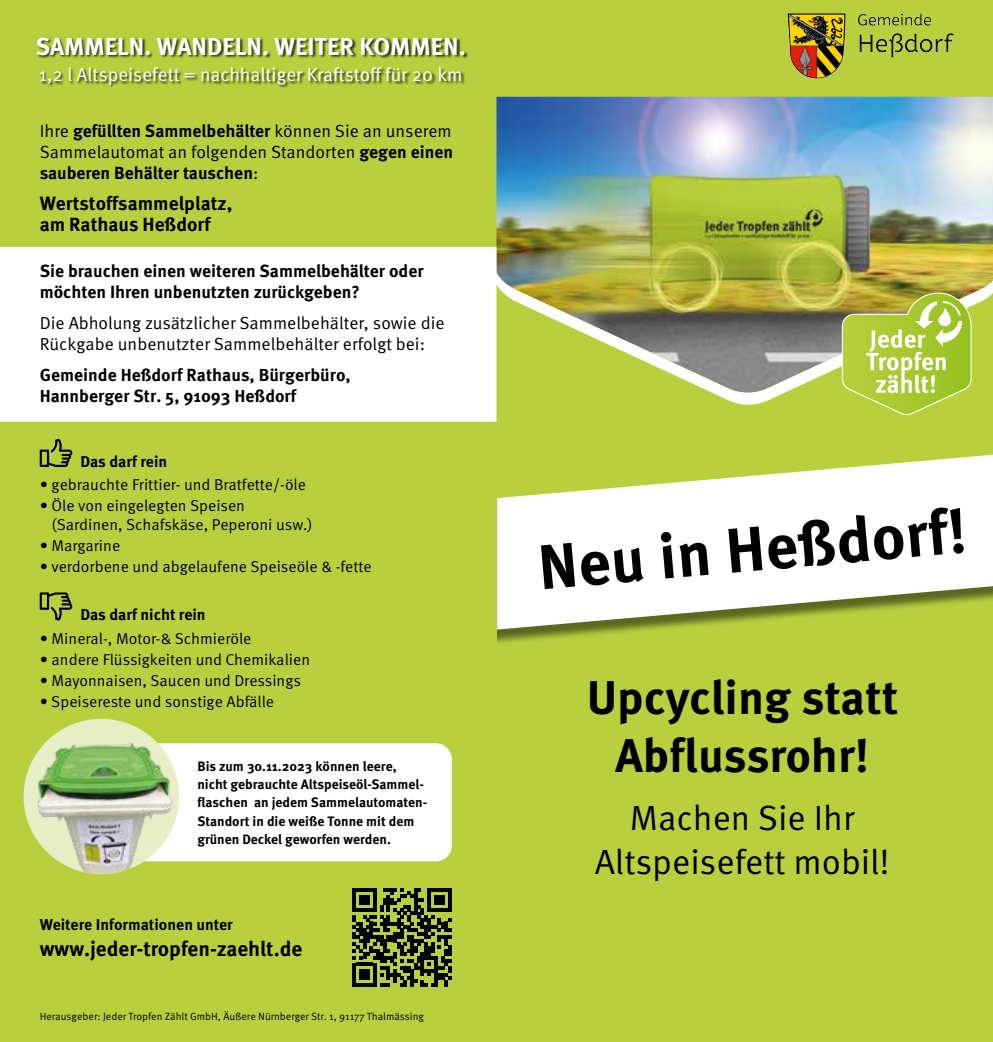
<style>
.page{position:relative;width:993px;height:1042px;background:#fff}
.page>*{position:absolute;margin:0;border:0;box-sizing:border-box;transform-origin:0 0}
.t1{font:700 63px "Meta Pro";color:#000}
.t2{font:700 47.25px/57.8px "Meta Pro";color:#000;text-align:center}
.t3{font:35px/43.8px "Meta Pro Norm";color:#000;text-align:center}
.t4{font:700 24.5px "Meta Pro";color:#fff}
.t5{font:700 21px "Meta Pro";color:#000}
.t6{font:700 19.25px/20.5px "Meta Pro";color:#000}
.t7{font:18.9px "Meta Pro Norm";color:#fff}
.t8{font:700 17.5px/21px "Meta Pro";color:#000}
.t9{font:17.5px/21px "Meta Pro Norm";color:#000}
.t10{font:15.75px/18.9px "Meta Pro Norm";color:#000}
.t11{font:700 15.75px "Meta Pro";color:#000}
.t12{font:700 13.65px/18.2px "Meta Pro";color:#000}
.t13{font:10.5px "Meta Pro Norm";color:#000}
.s1{font-family:"Meta Pro Norm";font-weight:400}
.s2{font-family:"Meta Pro";font-weight:700}
</style>
<div class="page">
<div style="left:0;top:0;width:992px;height:1042px;background:#b9cf3e"></div>
<svg style="left:352px;top:888px;width:99px;height:98px"></svg>
<img style="left:496px;top:97px;width:496px;height:297px">
<svg style="left:841px;top:292px;width:130px;height:124px"></svg>
<div style="left:497px;top:451px;width:495px;height:196px;background:#000;opacity:.5"></div>
<svg style="left:497px;top:455px;width:495px;height:174px;fill:#fff"></svg>
<div style="left:0;top:247px;width:496px;height:175px;background:#fff"></div>
<div style="left:36px;top:37px;width:432px;height:51px;background:#000;opacity:.75"></div>
<svg style="left:40px;top:439px;width:32px;height:28px"></svg>
<svg style="left:40px;top:592px;width:32px;height:28px"></svg>
<div style="left:118px;top:744px;width:333px;height:116px;background:#fff;border-radius:15px"></div>
<div style="left:117px;top:743px;width:334px;height:118px;border:2px solid #fff;border-radius:15px"></div>
<img style="left:33px;top:719px;width:145px;height:155px">
<img style="left:787px;top:13px;width:167px;height:66px">
<h3 class="t4" style="left:36px;top:27px;width:431px">SAMMELN. WANDELN. WEITER KOMMEN.</h3>
<p class="t7" style="left:39px;top:60px;width:425px">1,2 l Altspeisefett = nachhaltiger Kraftstoff für 20 km</p>
<p class="t8" style="left:40px;top:120px;width:413px"><span class="s1">Ihre</span> gefüllten Sammelbehälter <span class="s1">können Sie an unserem</span></p>
<p class="t9" style="left:40px;top:141px;width:415px">Sammelautomat an folgenden Standorten <span class="s2">gegen einen</span></p>
<p class="t8" style="left:40px;top:162px;width:220px">sauberen Behälter tauschen<span class="s1">:</span></p>
<p class="t6" style="left:40px;top:192px;width:194px">Wertstoffsammelplatz, am Rathaus Heßdorf</p>
<p class="t8" style="left:40px;top:259px;width:385px">Sie brauchen einen weiteren Sammelbehälter oder möchten Ihren unbenutzten zurückgeben?</p>
<p class="t9" style="left:40px;top:311px;width:406px">Die Abholung zusätzlicher Sammelbehälter, sowie die<br>Rückgabe unbenutzter Sammelbehälter erfolgt bei:</p>
<p class="t8" style="left:40px;top:363px;width:312px">Gemeinde Heßdorf Rathaus, Bürgerbüro,<br>Hannberger Str. 5, 91093 Heßdorf</p>
<p class="t11" style="left:80px;top:449px;width:88px">Das darf rein</p>
<p class="t10" style="left:40px;top:474px;width:268px">• gebrauchte Frittier- und Bratfette/-öle</p>
<p class="t10" style="left:52px;top:495px;width:262px;text-indent:-12px">• Öle von eingelegten Speisen (Sardinen, Schafskäse, Peperoni usw.)</p>
<p class="t10" style="left:40px;top:535px;width:82px">• Margarine</p>
<p class="t10" style="left:40px;top:556px;width:333px">• verdorbene und abgelaufene Speiseöle &amp; -fette</p>
<p class="t11" style="left:80px;top:602px;width:127px">Das darf nicht rein</p>
<p class="t10" style="left:40px;top:627px;width:213px">• Mineral-, Motor-&amp; Schmieröle</p>
<p class="t10" style="left:40px;top:648px;width:272px">• andere Flüssigkeiten und Chemikalien</p>
<p class="t10" style="left:40px;top:669px;width:263px">• Mayonnaisen, Saucen und Dressings</p>
<p class="t10" style="left:40px;top:690px;width:236px">• Speisereste und sonstige Abfälle</p>
<p class="t12" style="left:197px;top:756px;width:231px">Bis zum 30.11.2023 können leere, nicht gebrauchte Altspeiseöl-Sammel&shy;flaschen an jedem Sammelautomaten-Standort in die weiße Tonne mit dem grünen Deckel geworfen werden.</p>
<p class="t11" style="left:40px;top:912px;width:195px">Weitere Informationen unter</p>
<h3 class="t5" style="left:40px;top:932px;width:264px">www.jeder-tropfen-zaehlt.de</h3>
<p class="t13" style="left:40px;top:1008px;width:385px">Herausgeber: Jeder Tropfen Zählt GmbH, Äußere Nürnberger Str. 1, 91177 Thalmässing</p>
<h1 class="t1" style="left:533px;top:518px;width:431px;rotate:-5deg">Neu in Heßdorf!</h1>
<h2 class="t2" style="left:586px;top:666px;width:313px">Upcycling statt<br>Abflussrohr!</h2>
<h3 class="t3" style="left:594px;top:794px;width:296px">Machen Sie Ihr<br>Altspeisefett mobil!</h3>
</div>
